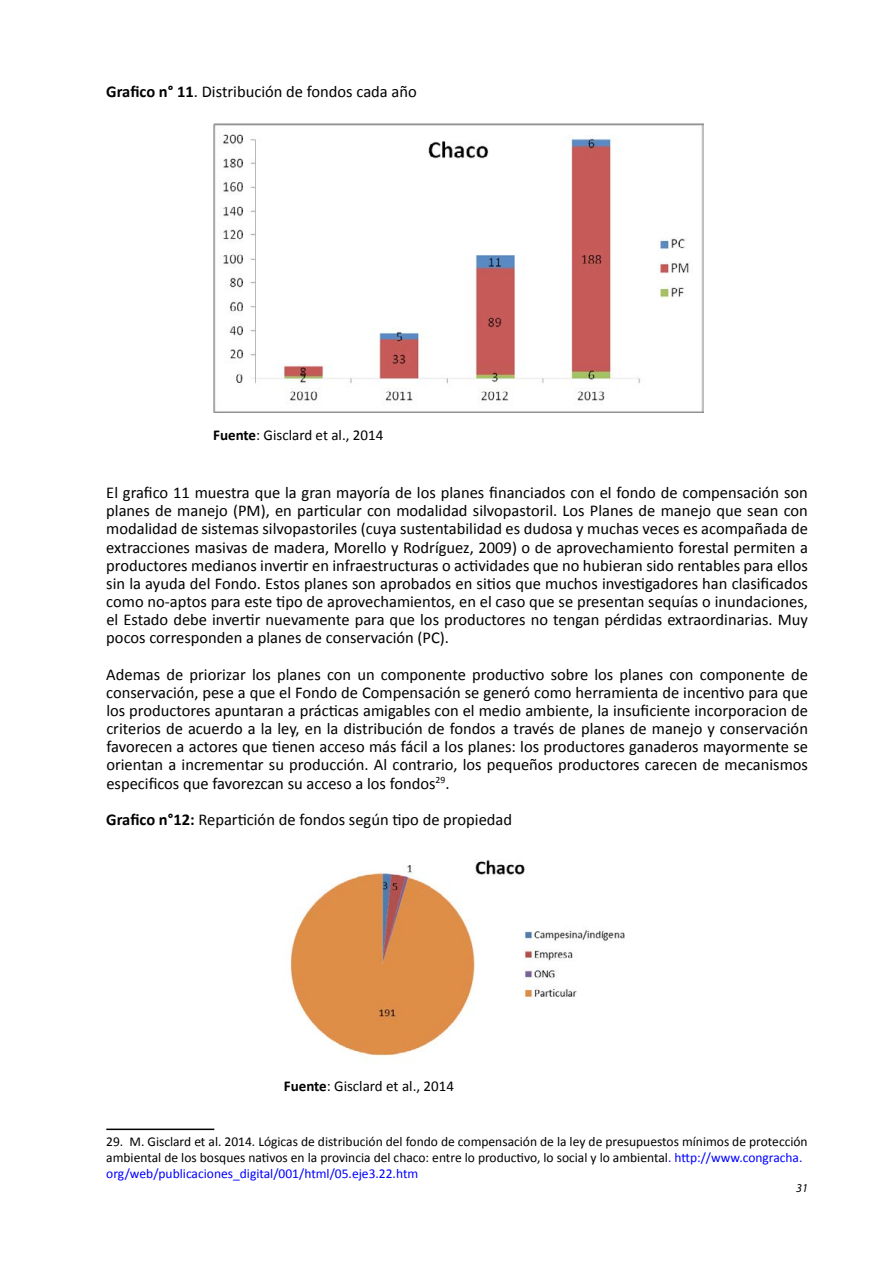
<style>
.page{position:relative;width:893px;height:1263px;background:#fff}
.page>*{position:absolute;margin:0;border:0;box-sizing:border-box;transform-origin:0 0}
.t1{font:16.5px/18.1px "Calibri";color:#000;text-align:justify}
.t2{font:15px "Calibri";color:#000}
.t3{font:13.5px/16.2px "Calibri";color:#000}
.t4{font:italic 12px "Myriad Pro";color:#000}
.s1{font-weight:700}
.s2{color:#00f}
</style>
<div class="page">
<hr style="left:106px;top:1128px;width:108px;height:2px;background:#000">
<img style="left:213px;top:123px;width:491px;height:289px">
<img style="left:290px;top:859px;width:335px;height:197px">
<p class="t1" style="left:106px;top:83px;width:312px"><span class="s1">Grafico n° 11</span>. Distribución de fondos cada año</p>
<p class="t2" style="left:213px;top:425px;width:172px"><span class="s1">Fuente</span>: Gisclard et al., 2014</p>
<p class="t1" style="left:106px;top:484px;width:703px">El grafico 11 muestra que la gran mayoría de los planes financiados con el fondo de compensación son planes de manejo (PM), en particular con modalidad silvopastoril. Los Planes de manejo que sean con modalidad de sistemas silvopastoriles (cuya sustentabilidad es dudosa y muchas veces es acompañada de extracciones masivas de madera, Morello y Rodríguez, 2009) o de aprovechamiento forestal permiten a productores medianos invertir en infraestructuras o actividades que no hubieran sido rentables para ellos sin la ayuda del Fondo. Estos planes son aprobados en sitios que muchos investigadores han clasificados como no-aptos para este tipo de aprovechamientos, en el caso que se presentan sequías o inundaciones, el Estado debe invertir nuevamente para que los productores no tengan pérdidas extraordinarias. Muy pocos corresponden a planes de conservación (PC).</p>
<p class="t1" style="left:106px;top:665px;width:703px">Ademas de priorizar los planes con un componente productivo sobre los planes con componente de conservación, pese a que el Fondo de Compensación se generó como herramienta de incentivo para que los productores apuntaran a prácticas amigables con el medio ambiente, la insuficiente incorporacion de criterios de acuerdo a la ley, en la distribución de fondos a través de planes de manejo y conservación favorecen a actores que tienen acceso más fácil a los planes: los productores ganaderos mayormente se orientan a incrementar su producción. Al contrario, los pequeños productores carecen de mecanismos especificos que favorezcan su acceso a los fondos<sup>29</sup>.</p>
<p class="t1" style="left:106px;top:810px;width:407px"><span class="s1">Grafico n°12:</span> Repartición de fondos según tipo de propiedad</p>
<p class="t2" style="left:284px;top:1077px;width:172px"><span class="s1">Fuente</span>: Gisclard et al., 2014</p>
<p class="t3" style="left:106px;top:1133px;width:703px">29. M. Gisclard et al. 2014. Lógicas de distribución del fondo de compensación de la ley de presupuestos mínimos de protección ambiental de los bosques nativos en la provincia del chaco: entre lo productivo, lo social y lo ambiental<span class="s2">. http://www.congracha. org/web/publicaciones_digital/001/html/05.eje3.22.htm</span></p>
<p class="t4" style="left:796px;top:1180px;width:13px">31</p>
</div>
